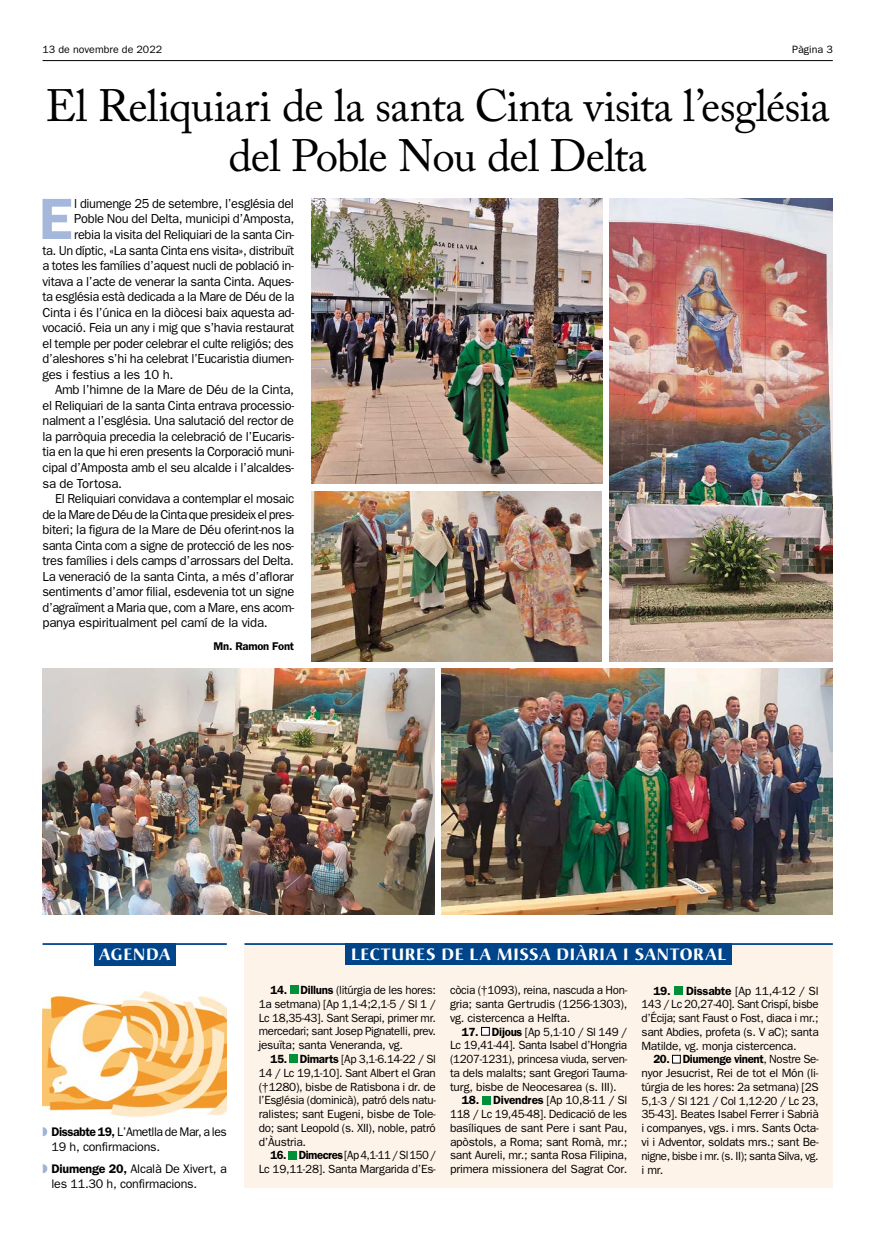
<style>
.page{position:relative;width:886px;height:1241px;background:#fff}
.page>*{position:absolute;margin:0;border:0;box-sizing:border-box;transform-origin:0 0}
.t1{font:600 58.38px "Franklin Gothic";color:#a5b8db}
.t2{font:45px/50px "Adobe Caslon Pro";letter-spacing:-.02em;color:#000;text-align:center}
.t3{font:700 16.25px "Christiana";letter-spacing:.045em;color:#fff}
.t4{font:13.12px "Franklin Gothic";letter-spacing:-.025em;color:#000}
.t5{font:12.5px/15px "Franklin Gothic";letter-spacing:-.02em;color:#000}
.t6{font:11.88px/13.8px "Franklin Gothic";letter-spacing:-.02em;color:#000;text-align:justify}
.t7{font:11.88px/13.8px "Franklin Gothic";letter-spacing:-.02em;color:#000;text-align:right;scale:.95 1}
.t8{font:600 11.25px "Franklin Gothic";letter-spacing:-.02em;color:#000}
.t9{font:10.62px "Franklin Gothic";color:#000}
.s1{color:#a0b2d5}
.s2{font-weight:600}
</style>
<div class="page">
<hr style="left:43px;top:60px;width:790px;height:1px;background:#000">
<div style="left:244px;top:943px;width:589px;height:244px;background:#fef3e8"></div>
<div style="left:94px;top:943px;width:81px;height:22px;background:#00448a"></div>
<hr style="left:43px;top:943px;width:184px;height:1px;background:#00448a">
<div style="left:290px;top:985px;width:8px;height:9px;background:#009037"></div>
<div style="left:289px;top:1054px;width:9px;height:8px;background:#009037"></div>
<div style="left:288px;top:1150px;width:9px;height:9px;background:#009037"></div>
<div style="left:481px;top:1027px;width:8px;height:8px;background:#fff"></div>
<div style="left:481px;top:1026px;width:9px;height:9px;border:1px solid #000"></div>
<div style="left:482px;top:1095px;width:8px;height:9px;background:#009037"></div>
<div style="left:674px;top:985px;width:9px;height:9px;background:#009037"></div>
<div style="left:672px;top:1055px;width:8px;height:7px;background:#fff"></div>
<div style="left:672px;top:1054px;width:9px;height:9px;border:1px solid #000"></div>
<div style="left:345px;top:943px;width:387px;height:21px;background:#00448a"></div>
<hr style="left:244px;top:943px;width:589px;height:1px;background:#00448a">
<img style="left:312px;top:199px;width:290px;height:285px">
<img style="left:609px;top:199px;width:224px;height:462px">
<img style="left:43px;top:668px;width:391px;height:246px">
<img style="left:312px;top:491px;width:289px;height:170px">
<img style="left:441px;top:668px;width:392px;height:246px">
<img style="left:43px;top:991px;width:184px;height:126px">
<p class="t9" style="left:43px;top:44px;width:121px">13 de novembre de 2022</p>
<p class="t9" style="left:792px;top:44px;width:42px">Pàgina 3</p>
<h2 class="t2" style="left:45px;top:80px;width:786px">El Reliquiari de la santa Cinta visita l’església del Poble Nou del Delta</h2>
<h1 class="t1" style="left:39px;top:184px;width:35px">E</h1>
<p class="t4" style="left:74px;top:196px;width:221px">l diumenge 25 de setembre, l’església del</p>
<p class="t4" style="left:74px;top:211px;width:221px">Poble Nou del Delta, municipi d’Amposta,</p>
<p class="t4" style="left:74px;top:227px;width:222px">rebia la visita del Reliquiari de la santa Cin-</p>
<p class="t4" style="left:43px;top:242px;width:253px">ta. Un díptic, «La santa Cinta ens visita», distribuït</p>
<p class="t4" style="left:43px;top:258px;width:253px">a totes les famílies d’aquest nucli de població in-</p>
<p class="t4" style="left:43px;top:273px;width:253px">vitava a l’acte de venerar la santa Cinta. Aques-</p>
<p class="t4" style="left:43px;top:289px;width:253px">ta església està dedicada a la Mare de Déu de la</p>
<p class="t4" style="left:43px;top:304px;width:253px">Cinta i és l’única en la diòcesi baix aquesta ad-</p>
<p class="t4" style="left:43px;top:320px;width:253px">vocació. Feia un any i mig que s’havia restaurat</p>
<p class="t4" style="left:43px;top:336px;width:253px">el temple per poder celebrar el culte religiós; des</p>
<p class="t4" style="left:43px;top:351px;width:253px">d’aleshores s’hi ha celebrat l’Eucaristia diumen-</p>
<p class="t4" style="left:43px;top:367px;width:132px">ges i festius a les 10 h.</p>
<p class="t4" style="left:55px;top:382px;width:241px">Amb l’himne de la Mare de Déu de la Cinta,</p>
<p class="t4" style="left:43px;top:398px;width:253px">el Reliquiari de la santa Cinta entrava processio-</p>
<p class="t4" style="left:43px;top:413px;width:253px">nalment a l’església. Una salutació del rector de</p>
<p class="t4" style="left:43px;top:429px;width:253px">la parròquia precedia la celebració de l’Eucaris-</p>
<p class="t4" style="left:43px;top:444px;width:253px">tia en la que hi eren presents la Corporació muni-</p>
<p class="t4" style="left:43px;top:460px;width:253px">cipal d’Amposta amb el seu alcalde i l’alcaldes-</p>
<p class="t4" style="left:43px;top:475px;width:81px">sa de Tortosa.</p>
<p class="t4" style="left:55px;top:491px;width:241px">El Reliquiari convidava a contemplar el mosaic</p>
<p class="t4" style="left:43px;top:506px;width:253px">de la Mare de Déu de la Cinta que presideix el pres-</p>
<p class="t4" style="left:43px;top:522px;width:253px">biteri; la figura de la Mare de Déu oferint-nos la</p>
<p class="t4" style="left:43px;top:537px;width:253px">santa Cinta com a signe de protecció de les nos-</p>
<p class="t4" style="left:43px;top:553px;width:253px">tres famílies i dels camps d’arrossars del Delta.</p>
<p class="t4" style="left:43px;top:568px;width:253px">La veneració de la santa Cinta, a més d’aflorar</p>
<p class="t4" style="left:43px;top:584px;width:253px">sentiments d’amor filial, esdevenia tot un signe</p>
<p class="t4" style="left:43px;top:599px;width:253px">d’agraïment a Maria que, com a Mare, ens acom-</p>
<p class="t4" style="left:43px;top:615px;width:227px">panya espiritualment pel camí de la vida.</p>
<p class="t8" style="left:214px;top:639px;width:82px">Mn. Ramon Font</p>
<h3 class="t3" style="left:99px;top:944px;width:73px">AGENDA</h3>
<p class="t5" style="left:51px;top:1123px;width:177px;text-indent:-9px"><span class="s1">◗</span> <span class="s2">Dissabte 19,</span> L’Ametlla de Mar, a les<br>19 h, confirmacions.</p>
<p class="t5" style="left:51px;top:1160px;width:177px;text-indent:-9px"><span class="s1">◗</span> <span class="s2">Diumenge 20,</span> Alcalà De Xivert, a les 11.30 h, confirmacions.</p>
<h3 class="t3" style="left:351px;top:943px;width:377px">LECTURES DE LA MISSA DIÀRIA I SANTORAL</h3>
<p class="t6" style="left:259px;top:982px;width:179px;text-indent:12px"><span class="s2">14. Dilluns</span> (litúrgia de les hores:<br>1a setmana) [Ap 1,1-4;2,1-5 / Sl 1 / Lc 18,35-43]. Sant Serapi, primer mr. mercedari; sant Josep Pignatelli, prev. jesuïta; santa Veneranda, vg.</p>
<p class="t6" style="left:259px;top:1051px;width:179px;text-indent:12px"><span class="s2">15. Dimarts</span> [Ap 3,1-6.14-22 / Sl 14 / Lc 19,1-10]. Sant Albert el Gran (†1280), bisbe de Ratisbona i dr. de l’Església (dominicà), patró dels natu&shy;ralistes; sant Eugeni, bisbe de Tole&shy;do; sant Leopold (s. XII), noble, patró d’Àustria.</p>
<p class="t7" style="left:259px;top:1147px;width:188px"><span class="s2">16. Dimecres</span> [Ap 4,1-11 / Sl 150 /<br>Lc 19,11-28]. Santa Margarida d’Es-</p>
<p class="t6" style="left:450px;top:982px;width:179px">còcia (†1093), reina, nascuda a Hon&shy;gria; santa Gertrudis (1256-1303), vg. cistercenca a Helfta.</p>
<p class="t6" style="left:450px;top:1024px;width:179px;text-indent:12px"><span class="s2">17. Dijous</span> [Ap 5,1-10 / Sl 149 / Lc 19,41-44]. Santa Isabel d’Hongria (1207-1231), princesa viuda, serven&shy;ta dels malalts; sant Gregori Tauma&shy;turg, bisbe de Neocesarea (s. III).</p>
<p class="t6" style="left:450px;top:1092px;width:179px;text-indent:12px"><span class="s2">18. Divendres</span> [Ap 10,8-11 / Sl 118 / Lc 19,45-48]. Dedicació de les basíliques de sant Pere i sant Pau, apòstols, a Roma; sant Romà, mr.; sant Aureli, mr.; santa Rosa Filipina, primera missionera del Sagrat Cor.</p>
<p class="t6" style="left:641px;top:983px;width:179px;text-indent:12px"><span class="s2">19. Dissabte</span> [Ap 11,4-12 / Sl 143 / Lc 20,27-40]. Sant Crispí, bisbe d’Écija; sant Faust o Fost, diaca i mr.; sant Abdies, profeta (s. V aC); santa Matilde, vg. monja cistercenca.</p>
<p class="t6" style="left:641px;top:1052px;width:179px;text-indent:12px"><span class="s2">20. Diumenge vinent</span>, Nostre Se&shy;nyor Jesucrist, Rei de tot el Món (li&shy;túrgia de les hores: 2a setmana) [2S 5,1-3 / Sl 121 / Col 1,12-20 / Lc 23, 35-43]. Beates Isabel Ferrer i Sabrià i companyes, vgs. i mrs. Sants Octa&shy;vi i Adventor, soldats mrs.; sant Be&shy;nigne, bisbe i mr. (s. II); santa Silva, vg. i mr.</p>
</div>
